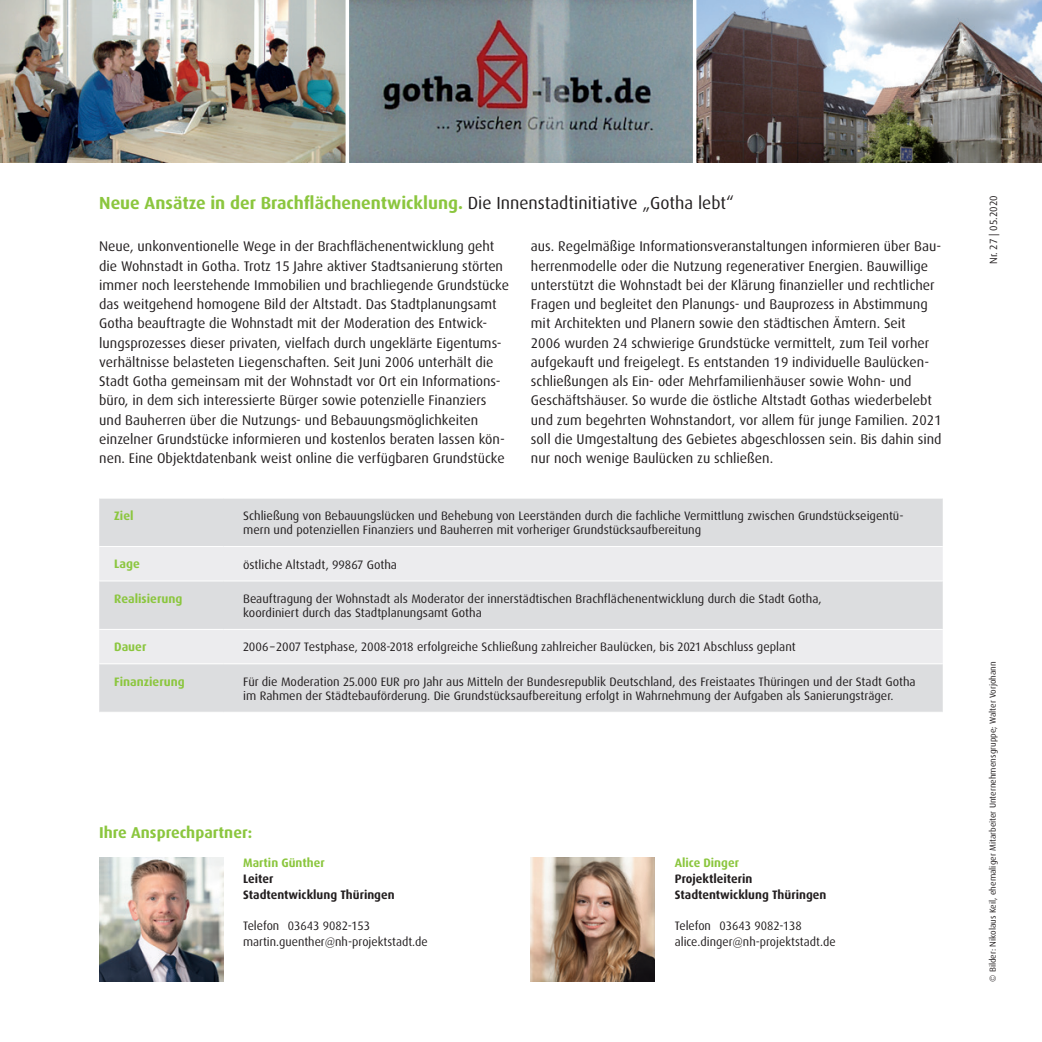
<style>
.page{position:relative;width:1042px;height:1042px;background:#fff}
.page>*{position:absolute;margin:0;border:0;box-sizing:border-box;transform-origin:0 0}
.t1{font:700 17.5px "Dax";color:#8bc63e}
.t2{font:700 15.75px "Dax";color:#8bc63e}
.t3{font:14px/19.2px "Dax";color:#231f20}
.Tabelle_Fließtext{font:12.25px/14px "Dax OT";color:#231f20}
.t4{font:12.25px "Dax";color:#231f20}
.Name_und_Funktion_An{font:700 12.25px/15.8px "Dax";color:#231f20}
.Tabelle_Spalte_links{font:700 12.25px "Dax";color:#8bc63e}
.Name_und_Funktion_An-2{font:700 12.25px "Dax";color:#8bc63e}
.t5{font:10.5px "Dax";color:#231f20}
.t6{font:8.75px "Dax";color:#231f20}
.s1{font-weight:400;color:#231f20}
</style>
<div class="page">
<div style="left:99px;top:499px;width:844px;height:213px;background:#dcdddf"></div>
<svg style="left:99px;top:547px;width:844px;height:116px;background:#e5e5e7"></svg>
<hr style="left:223px;top:546px;width:720px;height:1px;background:#fff">
<hr style="left:223px;top:580px;width:720px;height:1px;background:#fff">
<hr style="left:223px;top:629px;width:720px;height:1px;background:#fff">
<hr style="left:223px;top:663px;width:720px;height:1px;background:#fff">
<hr style="left:99px;top:546px;width:124px;height:1px;background:#fff">
<hr style="left:99px;top:580px;width:124px;height:1px;background:#fff">
<hr style="left:99px;top:629px;width:124px;height:1px;background:#fff">
<hr style="left:99px;top:663px;width:124px;height:1px;background:#fff">
<img style="left:696px;top:0;width:346px;height:162px">
<svg style="left:349px;top:0;width:344px;height:162px;background:#7c848a"></svg>
<img style="left:0;top:0;width:345px;height:162px">
<svg style="left:345px;top:0;width:1px;height:163px"></svg>
<img style="left:99px;top:858px;width:124px;height:124px">
<img style="left:531px;top:858px;width:124px;height:124px">
<p class="t1" style="left:99px;top:193px;width:636px">Neue Ansätze in der Brachflächenentwicklung. <span class="s1">Die Innenstadtinitiative „Gotha lebt“</span></p>
<p class="t3" style="left:99px;top:237px;width:411px">Neue, unkonventionelle Wege in der Brachflächenentwicklung geht die Wohnstadt in Gotha. Trotz 15 Jahre aktiver Stadtsanierung störten immer noch leerstehende Immobilien und brachliegende Grundstücke das weitgehend homogene Bild der Altstadt. Das Stadtplanungsamt Gotha beauftragte die Wohnstadt mit der Moderation des Entwick&shy;lungsprozesses dieser privaten, vielfach durch ungeklärte Eigentums&shy;verhältnisse belasteten Liegenschaften. Seit Juni 2006 unterhält die Stadt Gotha gemeinsam mit der Wohnstadt vor Ort ein Informations&shy;büro, in dem sich interessierte Bürger sowie potenzielle Finanziers und Bauherren über die Nutzungs- und Bebauungsmöglichkeiten einzelner Grundstücke informieren und kostenlos beraten lassen kön&shy;nen. Eine Objektdatenbank weist online die verfügbaren Grundstücke</p>
<p class="t3" style="left:531px;top:237px;width:412px">aus. Regelmäßige Informationsveranstaltungen informieren über Bau&shy;herrenmodelle oder die Nutzung regenerativer Energien. Bauwillige unterstützt die Wohnstadt bei der Klärung finanzieller und rechtlicher Fragen und begleitet den Planungs- und Bauprozess in Abstimmung mit Architekten und Planern sowie den städtischen Ämtern. Seit<br>2006 wurden 24 schwierige Grundstücke vermittelt, zum Teil vorher aufgekauft und freigelegt. Es entstanden 19 individuelle Baulücken&shy;schließungen als Ein- oder Mehrfamilienhäuser sowie Wohn- und Geschäftshäuser. So wurde die östliche Altstadt Gothas wiederbelebt und zum begehrten Wohnstandort, vor allem für junge Familien. 2021 soll die Umgestaltung des Gebietes abgeschlossen sein. Bis dahin sind nur noch wenige Baulücken zu schließen.</p>
<p class="Tabelle_Spalte_links" style="left:114px;top:509px;width:21px">Ziel</p>
<p class="Tabelle_Fließtext" style="left:243px;top:509px;width:662px">Schließung von Bebauungslücken und Behebung von Leerständen durch die fachliche Vermittlung zwischen Grundstückseigentü&shy;mern und potenziellen Finanziers und Bauherren mit vorheriger Grundstücksaufbereitung</p>
<p class="Tabelle_Spalte_links" style="left:114px;top:557px;width:27px">Lage</p>
<p class="Tabelle_Fließtext" style="left:243px;top:557px;width:155px">östliche Altstadt, 99867 Gotha</p>
<p class="Tabelle_Spalte_links" style="left:114px;top:591px;width:70px">Realisierung</p>
<p class="Tabelle_Fließtext" style="left:243px;top:592px;width:580px">Beauftragung der Wohnstadt als Moderator der innerstädtischen Brachflächenentwicklung durch die Stadt Gotha, koordiniert durch das Stadtplanungsamt Gotha</p>
<p class="Tabelle_Spalte_links" style="left:114px;top:640px;width:34px">Dauer</p>
<p class="Tabelle_Fließtext" style="left:243px;top:640px;width:554px">2006– 2007 Testphase, 2008-2018 erfolgreiche Schließung zahlreicher Baulücken, bis 2021 Abschluss geplant</p>
<p class="Tabelle_Spalte_links" style="left:114px;top:674px;width:72px">Finanzierung</p>
<p class="Tabelle_Fließtext" style="left:243px;top:675px;width:674px">Für die Moderation 25.000 EUR pro Jahr aus Mitteln der Bundesrepublik Deutschland, des Freistaates Thüringen und der Stadt Gotha im Rahmen der Städtebauförderung. Die Grundstücksaufbereitung erfolgt in Wahrnehmung der Aufgaben als Sanierungsträger.</p>
<p class="t2" style="left:99px;top:823px;width:155px">Ihre Ansprechpartner:</p>
<p class="Name_und_Funktion_An-2" style="left:243px;top:856px;width:83px">Martin Günther</p>
<p class="Name_und_Funktion_An" style="left:243px;top:871px;width:153px">Leiter<br>Stadtentwicklung Thüringen</p>
<p class="t4" style="left:243px;top:919px;width:128px">Telefon 03643 9082-153</p>
<p class="t4" style="left:243px;top:935px;width:186px">martin.guenther@nh-projektstadt.de</p>
<p class="Name_und_Funktion_An-2" style="left:675px;top:856px;width:66px">Alice Dinger</p>
<p class="Name_und_Funktion_An" style="left:675px;top:871px;width:153px">Projektleiterin<br>Stadtentwicklung Thüringen</p>
<p class="t4" style="left:675px;top:919px;width:128px">Telefon 03643 9082-138</p>
<p class="t4" style="left:675px;top:935px;width:162px">alice.dinger@nh-projektstadt.de</p>
<p class="t5" style="left:987px;top:264px;width:70px;rotate:-90deg">Nr. 27 | 05.2020</p>
<p class="t6" style="left:988px;top:982px;width:322px;rotate:-90deg">© Bilder: Nikolaus Keil, ehemaliger Mitarbeiter Unternehmensgruppe; Walter Vorjohann</p>
</div>
